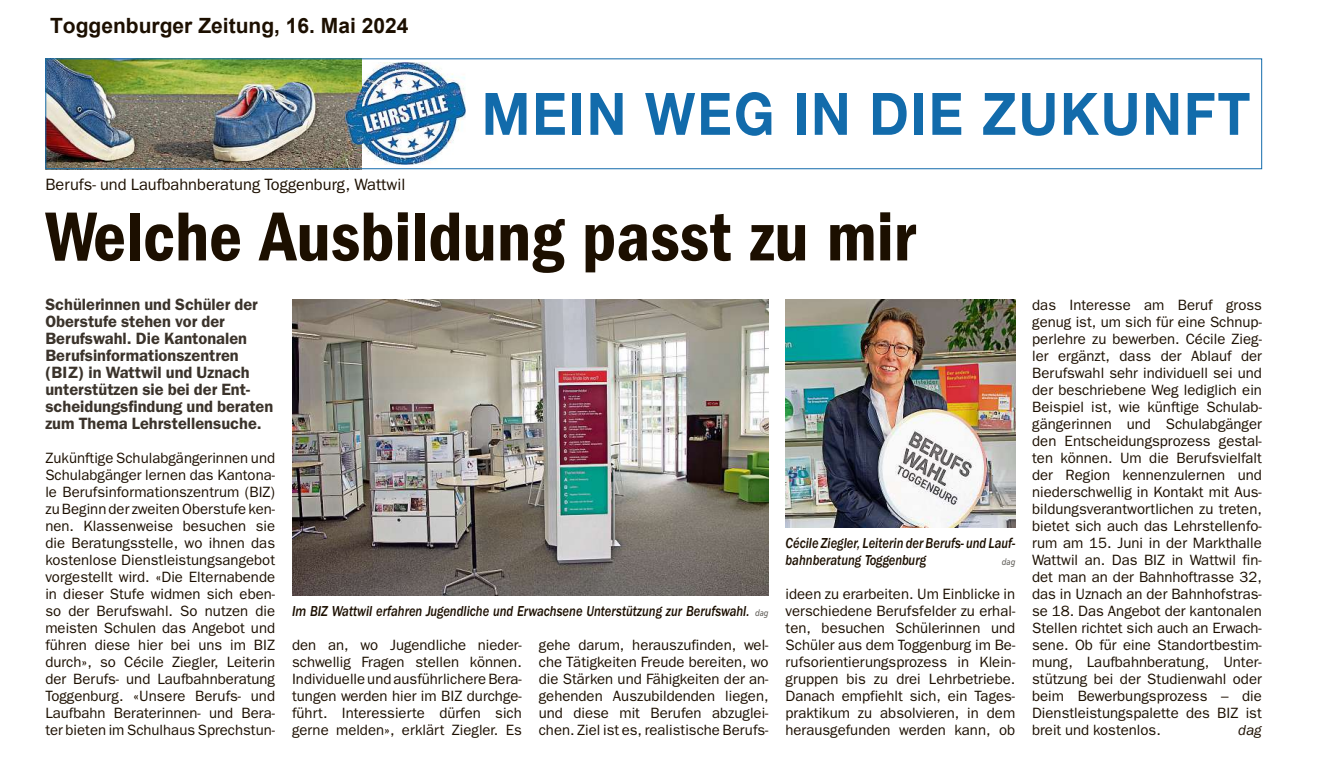
<style>
.page{position:relative;width:1328px;height:775px;background:#fff}
.page>*{position:absolute;margin:0;border:0;box-sizing:border-box;transform-origin:0 0}
.t1{font:71.7px "ITC Franklin Gothic Std Dm Cd";color:#1c0f00}
.t2{font:700 58.5px "Helvetica Neue LT Std";letter-spacing:.04em;color:#126bab;scale:.91 1}
.t3{font:700 21px "Arial";color:#1c0f00}
.t4{font:600 16.35px/17px "ITC Franklin Gothic Std";color:#3b332b}
.t5{font:16.35px "ITC Franklin Gothic Std";color:#1c0f00}
.t6{font:14.85px/17px "ITC Franklin Gothic Std";color:#1c0f00;text-align:justify}
.t7{font:14.85px/17px "ITC Franklin Gothic Std Med It";color:#1c0f00;scale:.85 1}
.t8{font:italic 14.85px "ITC Franklin Gothic Std";color:#1c0f00}
.t9{font:italic 9px "Frutiger LT Std";color:#615e59;scale:.85 1}
.s1{font-family:"Frutiger LT Std";font-style:italic;font-size:9px;color:#615e59}
</style>
<div class="page">
<img style="left:785px;top:299px;width:230px;height:228px">
<img style="left:292px;top:299px;width:476px;height:296px">
<img style="left:47px;top:60px;width:314px;height:107px">
<img style="left:345px;top:63px;width:121px;height:102px">
<div style="left:45px;top:58px;width:1216px;height:111px;border:1px solid #126bab"></div>
<h3 class="t3" style="left:50px;top:11px;width:360px">Toggenburger Zeitung, 16. Mai 2024</h3>
<h2 class="t2" style="left:482px;top:78px;width:845px">MEIN WEG IN DIE ZUKUNFT</h2>
<p class="t5" style="left:45px;top:179px;width:361px">Berufs- und Laufbahnberatung Toggenburg, Wattwil</p>
<h1 class="t1" style="left:45px;top:212px;width:871px">Welche Ausbildung passt zu mir</h1>
<p class="t4" style="left:45px;top:297px;width:229px">Schülerinnen und Schüler der<br>Oberstufe stehen vor der<br>Berufswahl. Die Kantonalen<br>Berufsinformationszentren (BIZ) in Wattwil und Uznach unterstützen sie bei der Ent&shy;scheidungsfindung und beraten zum Thema Lehrstellensuche.</p>
<p class="t6" style="left:45px;top:450px;width:231px">Zukünftige Schulabgängerinnen und Schulabgänger lernen das Kantona&shy;le Berufsinformationszentrum (BIZ) zu Beginn der zweiten Oberstufe ken&shy;nen. Klassenweise besuchen sie die Beratungsstelle, wo ihnen das kostenlose Dienstleistungsangebot vorgestellt wird. «Die Elternabende in dieser Stufe widmen sich eben&shy;so der Berufswahl. So nutzen die meisten Schulen das Angebot und führen diese hier bei uns im BIZ durch», so Cécile Ziegler, Leiterin der Berufs- und Laufbahnberatung Toggenburg. «Unsere Berufs- und Laufbahn Beraterinnen- und Bera&shy;ter bieten im Schulhaus Sprechstun-</p>
<p class="t7" style="left:785px;top:535px;width:272px">Cécile Ziegler, Leiterin der Berufs- und Lauf&shy;bahnberatung Toggenburg</p>
<p class="t9" style="left:1001px;top:558px;width:17px">dag</p>
<p class="t6" style="left:785px;top:586px;width:231px">ideen zu erarbeiten. Um Einblicke in verschiedene Berufsfelder zu erhal&shy;ten, besuchen Schülerinnen und Schüler aus dem Toggenburg im Be&shy;rufsorientierungsprozess in Klein&shy;gruppen bis zu drei Lehrbetriebe.<br>Danach empfiehlt sich, ein Tages&shy;praktikum zu absolvieren, in dem herausgefunden werden kann, ob</p>
<p class="t7" style="left:292px;top:603px;width:562px">Im BIZ Wattwil erfahren Jugendliche und Erwachsene Unterstützung zur Berufswahl. <span class="s1">dag</span></p>
<p class="t6" style="left:292px;top:638px;width:231px">den an, wo Jugendliche nieder&shy;schwellig Fragen stellen können.<br>Individuelle und ausführlichere Bera&shy;tungen werden hier im BIZ durchge&shy;führt. Interessierte dürfen sich gerne melden», erklärt Ziegler. Es</p>
<p class="t6" style="left:539px;top:638px;width:231px">gehe darum, herauszufinden, wel&shy;che Tätigkeiten Freude bereiten, wo die Stärken und Fähigkeiten der an&shy;gehenden Auszubildenden liegen, und diese mit Berufen abzuglei&shy;chen. Ziel ist es, realistische Berufs-</p>
<p class="t6" style="left:1032px;top:297px;width:231px">das Interesse am Beruf gross genug ist, um sich für eine Schnup&shy;perlehre zu bewerben. Cécile Zieg&shy;ler ergänzt, dass der Ablauf der Berufswahl sehr individuell sei und der beschriebene Weg lediglich ein Beispiel ist, wie künftige Schulab&shy;gängerinnen und Schulabgänger den Entscheidungsprozess gestal&shy;ten können. Um die Berufsvielfalt der Region kennenzulernen und niederschwellig in Kontakt mit Aus&shy;bildungsverantwortlichen zu treten, bietet sich auch das Lehrstellenfo&shy;rum am 15. Juni in der Markthalle Wattwil an. Das BIZ in Wattwil fin&shy;det man an der Bahnhoftrasse 32, das in Uznach an der Bahnhofstras&shy;se 18. Das Angebot der kantonalen Stellen richtet sich auch an Erwach&shy;sene. Ob für eine Standortbestim&shy;mung, Laufbahnberatung, Unter&shy;stützung bei der Studienwahl oder beim Bewerbungsprozess – die Dienstleistungspalette des BIZ ist breit und kostenlos.</p>
<p class="t8" style="left:1238px;top:724px;width:25px">dag</p>
</div>
